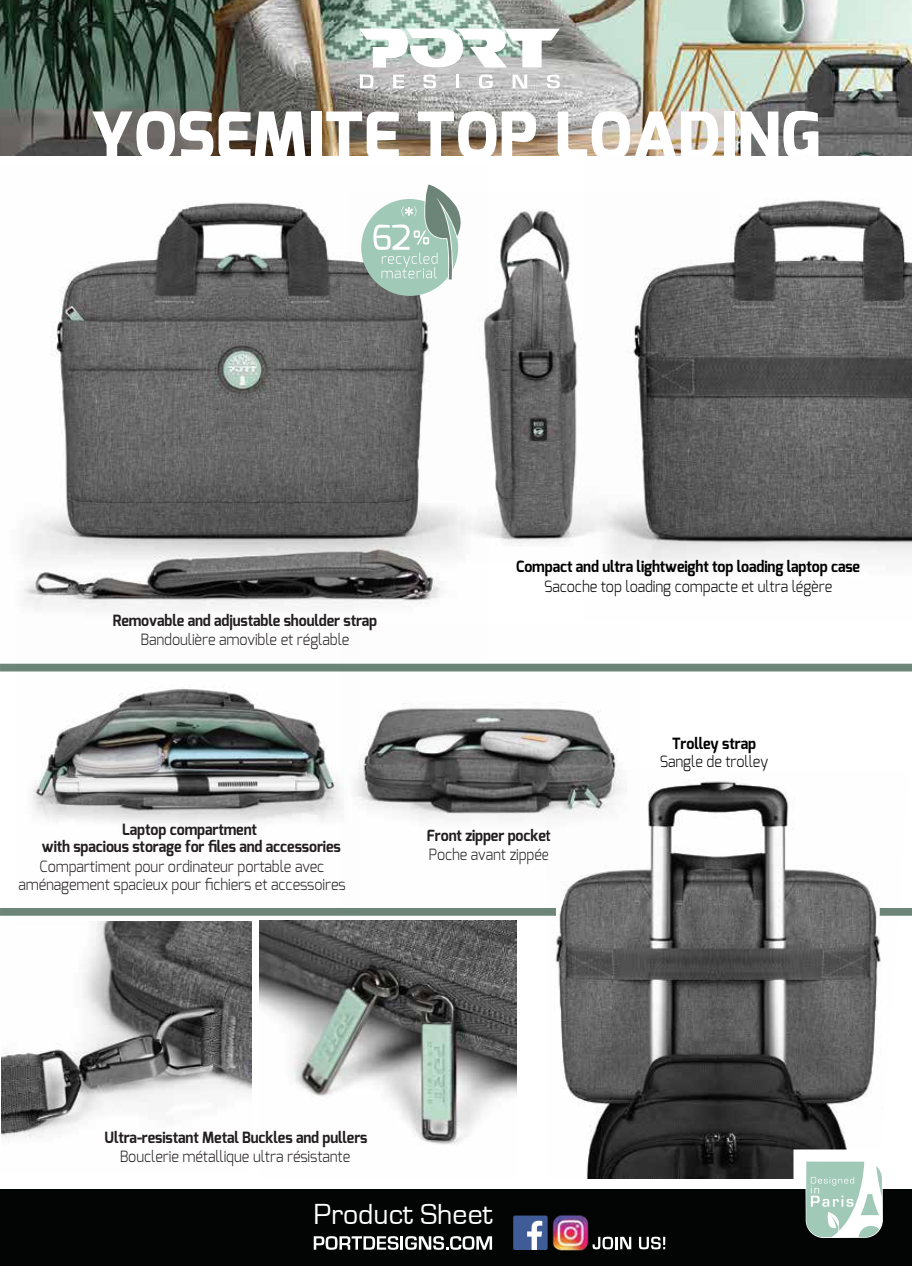
<style>
.page{position:relative;width:912px;height:1266px;background:#fff}
.page>*{position:absolute;margin:0;border:0;box-sizing:border-box;transform-origin:0 0}
.t1{font:800 64.8px "Exo";color:#fff}
.t2{font:30px "Eurostile";color:#fff}
.t3{font:300 15.45px/17.2px "Exo";letter-spacing:-.01em;color:#231f20;text-align:center;scale:.93 1}
.t4{font:700 15.45px/17.2px "Exo";letter-spacing:-.01em;color:#231f20;text-align:center;scale:.93 1}
.t5{font:700 15.45px "Exo";letter-spacing:-.01em;color:#010101;scale:.93 1}
.t6{font:300 15.45px "Exo";letter-spacing:-.01em;color:#010101;scale:.93 1}
</style>
<div class="page">
<div style="left:0;top:1190px;width:912px;height:76px;background:#030404"></div>
<svg style="left:314px;top:1236px;width:178px;height:14px"></svg>
<svg style="left:597px;top:1237px;width:34px;height:12px"></svg>
<svg style="left:639px;top:1237px;width:26px;height:12px"></svg>
<div style="left:513px;top:1216px;width:35px;height:34px;background:#3f5c96;border-radius:2px"></div>
<svg style="left:527px;top:1221px;width:15px;height:29px"></svg>
<img style="left:546px;top:1215px;width:51px;height:36px">
<img style="left:0;top:0;width:912px;height:156px">
<svg style="left:360px;top:75px;width:14px;height:13px"></svg>
<svg style="left:393px;top:75px;width:11px;height:13px"></svg>
<svg style="left:423px;top:74px;width:13px;height:14px"></svg>
<svg style="left:456px;top:75px;width:3px;height:13px"></svg>
<svg style="left:479px;top:74px;width:14px;height:14px"></svg>
<svg style="left:513px;top:75px;width:14px;height:13px"></svg>
<svg style="left:547px;top:74px;width:13px;height:14px"></svg>
<svg style="left:359px;top:29px;width:201px;height:39px"></svg>
<svg style="left:806px;top:1178px;width:78px;height:60px;background:#bdd5cb"></svg>
<div style="left:0;top:664px;width:912px;height:7px;background:#6d8579"></div>
<img style="left:15px;top:663px;width:326px;height:262px">
<img style="left:341px;top:663px;width:297px;height:258px">
<img style="left:1px;top:922px;width:250px;height:216px">
<img style="left:260px;top:921px;width:256px;height:224px">
<img style="left:486px;top:209px;width:98px;height:337px">
<img style="left:546px;top:769px;width:336px;height:409px">
<div style="left:0;top:908px;width:556px;height:8px;background:#6d8579"></div>
<div style="left:880px;top:908px;width:32px;height:8px;background:#6d8579"></div>
<img style="left:24px;top:184px;width:462px;height:426px">
<img style="left:584px;top:200px;width:327px;height:366px">
<svg style="left:361px;top:185px;width:104px;height:111px"></svg>
<h1 class="t1" style="left:90px;top:94px;width:732px">YOSEMITE TOP LOADING</h1>
<p class="t4" style="left:113px;top:612px;width:286px">Removable and adjustable shoulder strap</p>
<p class="t3" style="left:141px;top:631px;width:226px">Bandoulière amovible et réglable</p>
<p class="t4" style="left:42px;top:821px;width:323px">Laptop compartment<br>with spacious storage for files and accessories</p>
<p class="t3" style="left:18px;top:858px;width:354px">Compartiment pour ordinateur portable avec aménagement spacieux pour fichiers et accessoires</p>
<p class="t5" style="left:516px;top:557px;width:371px">Compact and ultra lightweight top loading laptop case</p>
<p class="t6" style="left:544px;top:576px;width:311px">Sacoche top loading compacte et ultra légère</p>
<p class="t4" style="left:427px;top:827px;width:135px">Front zipper pocket</p>
<p class="t3" style="left:429px;top:846px;width:131px">Poche avant zippée</p>
<p class="t5" style="left:672px;top:734px;width:92px">Trolley strap</p>
<p class="t6" style="left:660px;top:751px;width:118px">Sangle de trolley</p>
<p class="t4" style="left:105px;top:1129px;width:284px">Ultra-resistant Metal Buckles and pullers</p>
<p class="t3" style="left:120px;top:1148px;width:249px">Bouclerie métallique ultra résistante</p>
<h2 class="t2" style="left:313px;top:1198px;width:181px">Product Sheet</h2>
</div>
